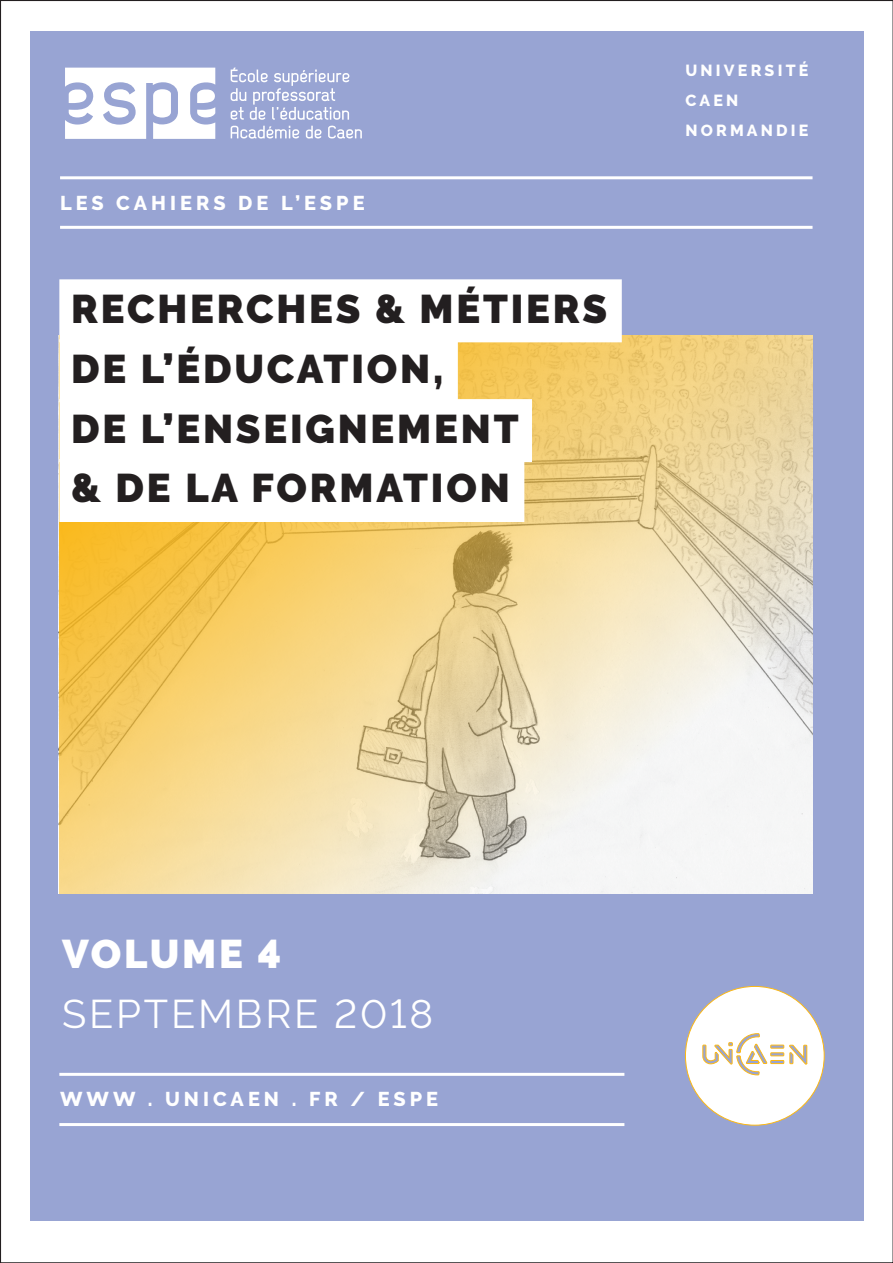
<style>
.page{position:relative;width:893px;height:1263px;background:#fff}
.page>*{position:absolute;margin:0;border:0;box-sizing:border-box;transform-origin:0 0}
.t1{font:900 39.9px/59.8px "Raleway";letter-spacing:.07em;color:#231f20}
.t2{font:39.9px "Raleway";letter-spacing:.07em;color:#fff}
.t3{font:900 39.9px "Raleway";letter-spacing:.07em;color:#fff}
.t4{font:800 19.95px "Raleway";letter-spacing:.2em;color:#fff}
.t5{font:800 16.05px/30px "Raleway";letter-spacing:.2em;color:#fff}
</style>
<div class="page">
<div style="left:30px;top:31px;width:834px;height:1189px;background:#98a4d3"></div>
<svg style="left:59px;top:336px;width:753px;height:558px;background:#f0d9a0"></svg>
<hr style="left:59px;top:1123px;width:565px;height:3px;background:#fff">
<hr style="left:59px;top:1073px;width:565px;height:3px;background:#fff">
<div style="left:59px;top:279px;width:563px;height:63px;background:#fff"></div>
<div style="left:59px;top:339px;width:399px;height:63px;background:#fff"></div>
<div style="left:59px;top:399px;width:473px;height:63px;background:#fff"></div>
<div style="left:59px;top:459px;width:465px;height:63px;background:#fff"></div>
<hr style="left:60px;top:176px;width:752px;height:3px;background:#fff">
<hr style="left:60px;top:226px;width:752px;height:3px;background:#fff">
<svg style="left:65px;top:68px;width:297px;height:71px"></svg>
<svg style="left:685px;top:986px;width:139px;height:139px"></svg>
<p class="t4" style="left:60px;top:191px;width:306px">LES CAHIERS DE L’ESPE</p>
<p class="t1" style="left:71px;top:279px;width:538px">RECHERCHES &amp; MÉTIERS<br>DE L’ÉDUCATION,<br>DE L’ENSEIGNEMENT<br>&amp; DE LA FORMATION</p>
<p class="t5" style="left:685px;top:56px;width:125px">UNIVERSITÉ<br>CAEN<br>NORMANDIE</p>
<p class="t3" style="left:62px;top:930px;width:221px">VOLUME 4</p>
<p class="t2" style="left:62px;top:990px;width:372px">SEPTEMBRE 2018</p>
<p class="t4" style="left:60px;top:1088px;width:379px">WWW . UNICAEN . FR / ESPE</p>
</div>
